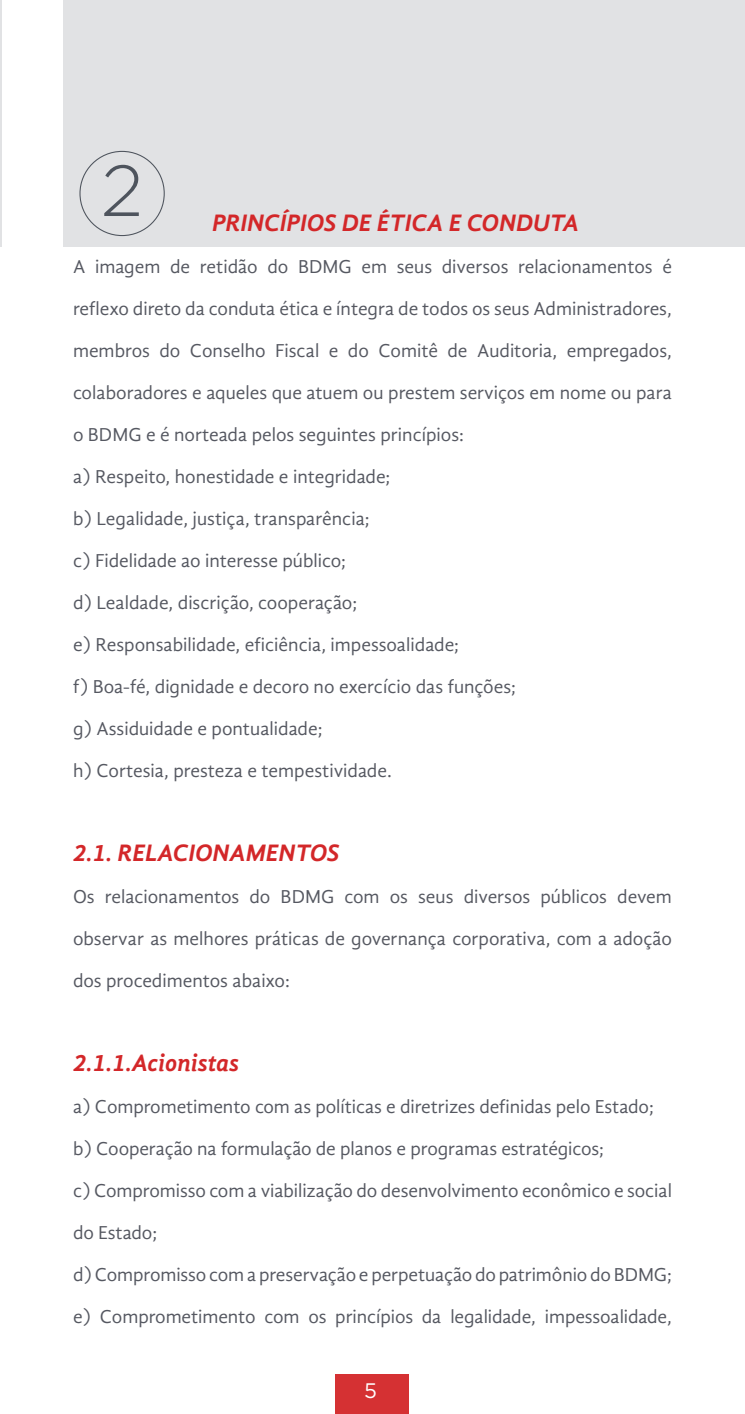
<style>
.page{position:relative;width:745px;height:1414px;background:#fff}
.page>*{position:absolute;margin:0;border:0;box-sizing:border-box;transform-origin:0 0}
.t1{font:italic 700 24.5px "Gandhi Sans";color:#d32729}
.t2{font:21px "Gotham";color:#fff}
.t3{font:19.25px/42px "Gandhi Sans";color:#555861}
</style>
<div class="page">
<div style="left:335px;top:1374px;width:74px;height:40px;background:#d53133"></div>
<div style="left:63px;top:0;width:681px;height:247px;background:#e1e2e4"></div>
<hr style="left:0;top:0;width:1px;height:247px;background:#e1e2e4">
<svg style="left:104px;top:165px;width:35px;height:51px"></svg>
<p class="t1" style="left:212px;top:209px;width:368px">PRINCÍPIOS DE ÉTICA E CONDUTA</p>
<p class="t3" style="left:73px;top:246px;width:600px">A imagem de retidão do BDMG em seus diversos relacionamentos é reflexo direto da conduta ética e íntegra de todos os seus Administradores, membros do Conselho Fiscal e do Comitê de Auditoria, empregados, colaboradores e aqueles que atuem ou prestem serviços em nome ou para o BDMG e é norteada pelos seguintes princípios:<br>a) Respeito, honestidade e integridade;<br>b) Legalidade, justiça, transparência;<br>c) Fidelidade ao interesse público;<br>d) Lealdade, discrição, cooperação;<br>e) Responsabilidade, eficiência, impessoalidade;<br>f) Boa-fé, dignidade e decoro no exercício das funções;<br>g) Assiduidade e pontualidade;<br>h) Cortesia, presteza e tempestividade.</p>
<p class="t1" style="left:73px;top:839px;width:267px">2.1. RELACIONAMENTOS</p>
<p class="t3" style="left:73px;top:876px;width:600px;text-align:justify">Os relacionamentos do BDMG com os seus diversos públicos devem observar as melhores práticas de governança corporativa, com a adoção dos procedimentos abaixo:</p>
<p class="t1" style="left:73px;top:1049px;width:168px">2.1.1.Acionistas</p>
<p class="t3" style="left:73px;top:1086px;width:600px">a) Comprometimento com as políticas e diretrizes definidas pelo Estado; b) Cooperação na formulação de planos e programas estratégicos;<br>c) Compromisso com a viabilização do desenvolvimento econômico e social do Estado;<br>d) Compromisso com a preservação e perpetuação do patrimônio do BDMG; e) Comprometimento com os princípios da legalidade, impessoalidade,</p>
<p class="t2" style="left:364px;top:1379px;width:14px">5</p>
</div>
